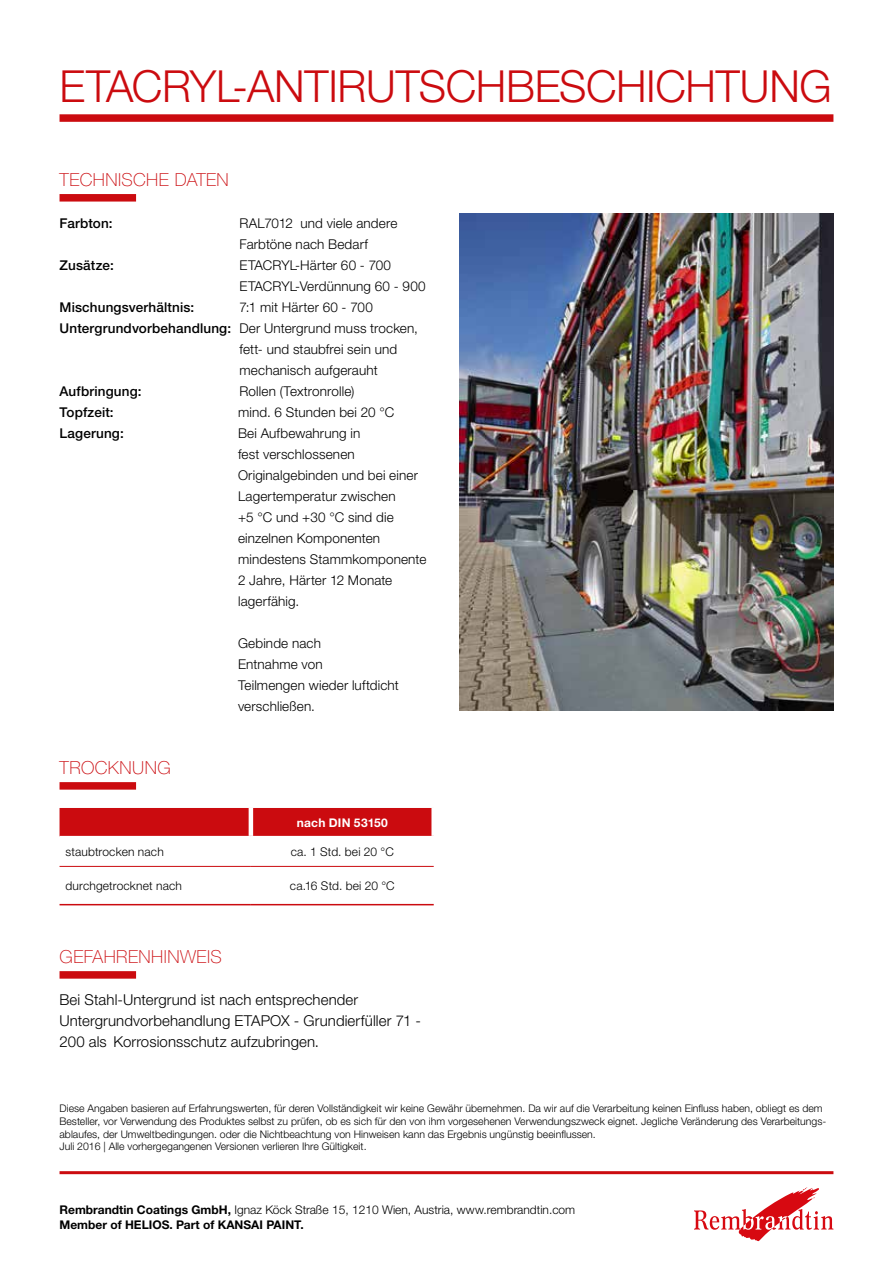
<style>
.page{position:relative;width:893px;height:1263px;background:#fff}
.page>*{position:absolute;margin:0;border:0;box-sizing:border-box;transform-origin:0 0}
.t1{font:300 44.25px "Helvetica Neue LTW1 G";letter-spacing:-.01em;color:#cb0b0f}
.t2{font:100 18px "Helvetica Neue LTW1 G";letter-spacing:.025em;color:#cb0b0f}
.t3{font:300 15px/21px "Helvetica Neue LTW1 G";letter-spacing:.005em;color:#000}
.t4{font:300 13.5px/21px "Helvetica Neue LTW1 G";letter-spacing:.01em;color:#000}
.t5{font:500 13.5px "Helvetica Neue LTW1 G";letter-spacing:.01em;color:#000}
.t6{font:700 12px/15px "Helvetica Neue LTW1 G";color:#000}
.t7{font:300 12px "Helvetica Neue LTW1 G";letter-spacing:.015em;color:#000}
.t8{font:700 12px "Helvetica Neue LTW1 G";letter-spacing:.02em;color:#fff}
.t9{font:300 10.5px/12.6px "Helvetica Neue LTW1 G";color:#000}
.s1{font-weight:500}
.s2{font-weight:300}
</style>
<div class="page">
<hr style="left:60px;top:1171px;width:773px;height:3px;background:#cb0b0f">
<svg style="left:694px;top:1187px;width:139px;height:54px"></svg>
<div style="left:60px;top:114px;width:773px;height:8px;background:#cb0b0f"></div>
<div style="left:60px;top:194px;width:76px;height:8px;background:#cb0b0f"></div>
<div style="left:60px;top:971px;width:76px;height:8px;background:#cb0b0f"></div>
<div style="left:60px;top:782px;width:76px;height:8px;background:#cb0b0f"></div>
<svg style="left:60px;top:808px;width:374px;height:96px"></svg>
<hr style="left:249px;top:808px;width:4px;height:28px;background:#fff">
<div style="left:431px;top:808px;width:5px;height:28px;background:#fff"></div>
<hr style="left:60px;top:866px;width:191px;height:1px;background:#cb0b0f">
<hr style="left:251px;top:866px;width:183px;height:1px;background:#cb0b0f">
<hr style="left:60px;top:904px;width:191px;height:1px;background:#cb0b0f">
<hr style="left:251px;top:904px;width:183px;height:1px;background:#cb0b0f">
<hr style="left:60px;top:836px;width:191px;height:1px;background:#fff">
<hr style="left:251px;top:836px;width:185px;height:1px;background:#fff">
<img style="left:459px;top:214px;width:374px;height:497px">
<h1 class="t1" style="left:60px;top:59px;width:774px">ETACRYL-ANTIRUTSCHBESCHICHTUNG</h1>
<h2 class="t2" style="left:60px;top:168px;width:171px">TECHNISCHE DATEN</h2>
<p class="t5" style="left:60px;top:215px;width:55px">Farbton:</p>
<p class="t4" style="left:240px;top:212px;width:159px">RAL7012 und viele andere<br>Farbtöne nach Bedarf</p>
<p class="t5" style="left:60px;top:257px;width:56px">Zusätze:</p>
<p class="t4" style="left:240px;top:254px;width:188px">ETACRYL-Härter 60 - 700<br>ETACRYL-Verdünnung 60 - 900</p>
<p class="t5" style="left:60px;top:299px;width:136px">Mischungsverhältnis:</p>
<p class="t4" style="left:240px;top:296px;width:135px">7:1 mit Härter 60 - 700</p>
<p class="t4" style="left:60px;top:317px;width:360px"><span class="s1">Untergrundvorbehandlung:</span> Der Untergrund muss trocken,</p>
<p class="t4" style="left:240px;top:338px;width:159px">fett- und staubfrei sein und</p>
<p class="t4" style="left:240px;top:359px;width:140px">mechanisch aufgerauht</p>
<p class="t5" style="left:60px;top:383px;width:84px">Aufbringung:</p>
<p class="t4" style="left:240px;top:380px;width:116px">Rollen (Textronrolle)</p>
<p class="t5" style="left:60px;top:404px;width:56px">Topfzeit:</p>
<p class="t4" style="left:238px;top:401px;width:158px">mind. 6 Stunden bei 20 °C</p>
<p class="t5" style="left:60px;top:425px;width:66px">Lagerung:</p>
<p class="t4" style="left:238px;top:422px;width:190px">Bei Aufbewahrung in<br>fest verschlossenen<br>Originalgebinden und bei einer<br>Lagertemperatur zwischen<br>+5 °C und +30 °C sind die einzelnen Komponenten mindestens Stammkomponente<br>2 Jahre, Härter 12 Monate lagerfähig.</p>
<p class="t4" style="left:238px;top:632px;width:162px">Gebinde nach<br>Entnahme von<br>Teilmengen wieder luftdicht verschließen.</p>
<h2 class="t2" style="left:60px;top:756px;width:113px">TROCKNUNG</h2>
<p class="t8" style="left:297px;top:815px;width:93px">nach DIN 53150</p>
<p class="t7" style="left:66px;top:844px;width:100px">staubtrocken nach</p>
<p class="t7" style="left:291px;top:844px;width:105px">ca. 1 Std. bei 20 °C</p>
<p class="t7" style="left:66px;top:878px;width:118px">durchgetrocknet nach</p>
<p class="t7" style="left:290px;top:878px;width:106px">ca.16 Std. bei 20 °C</p>
<h2 class="t2" style="left:60px;top:945px;width:164px">GEFAHRENHINWEIS</h2>
<p class="t3" style="left:60px;top:989px;width:363px">Bei Stahl-Untergrund ist nach entsprechender<br>Untergrundvorbehandlung ETAPOX - Grundierfüller 71 -<br>200 als Korrosionsschutz aufzubringen.</p>
<p class="t9" style="left:60px;top:1102px;width:768px">Diese Angaben basieren auf Erfahrungswerten, für deren Vollständigkeit wir keine Gewähr übernehmen. Da wir auf die Verarbeitung keinen Einfluss haben, obliegt es dem Besteller, vor Verwendung des Produktes selbst zu prüfen, ob es sich für den von ihm vorgesehenen Verwendungszweck eignet. Jegliche Veränderung des Verarbeitungs&shy;ablaufes, der Umweltbedingungen. oder die Nichtbeachtung von Hinweisen kann das Ergebnis ungünstig beeinflussen.<br>Juli 2016 | Alle vorhergegangenen Versionen verlieren Ihre Gültigkeit.</p>
<p class="t6" style="left:60px;top:1202px;width:517px">Rembrandtin Coatings GmbH, <span class="s2">Ignaz Köck Straße 15, 1210 Wien, Austria, www.rembrandtin.com<br></span>Member of HELIOS. Part of KANSAI PAINT.</p>
</div>
